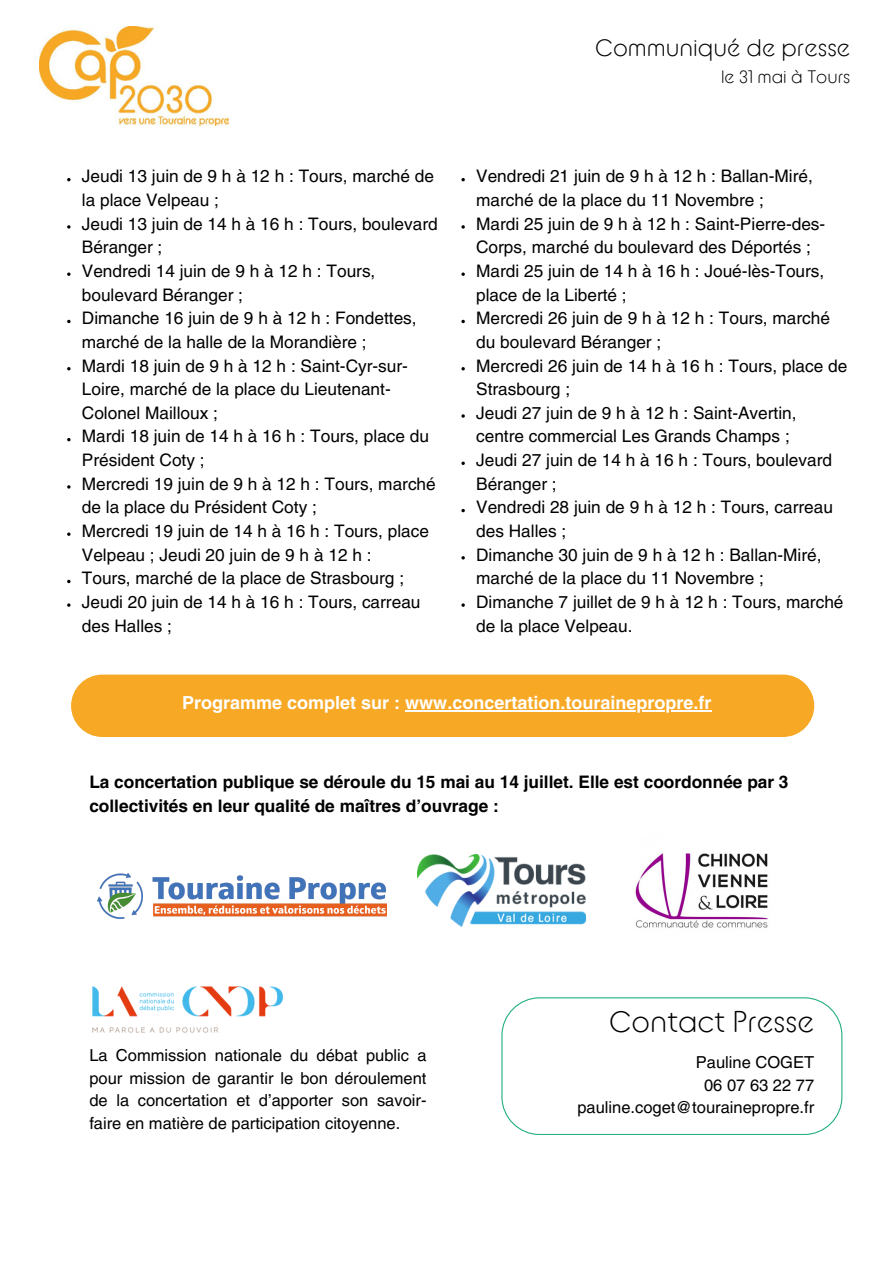
<style>
.page{position:relative;width:894px;height:1264px;background:#fff}
.page>*{position:absolute;margin:0;border:0;box-sizing:border-box;transform-origin:0 0}
.t1{font:30px "BC Alphapipe L";color:#000}
.t2{font:24px "BC Alphapipe L";color:#000}
.t3{font:700 18px "Helvetica LT Pro";color:#fff}
.t4{font:18px "BC Alphapipe L";color:#000}
.t5{font:17.25px/23.7px "Helvetica LT Pro";color:#000}
.t6{font:700 17.25px/23.7px "Helvetica LT Pro";color:#000}
.t7{font:16.5px/22.5px "Helvetica LT Pro";color:#000;text-align:justify}
</style>
<div class="page">
<svg style="left:67px;top:225px;width:3px;height:4px"></svg>
<svg style="left:67px;top:272px;width:3px;height:4px"></svg>
<svg style="left:67px;top:532px;width:3px;height:4px"></svg>
<svg style="left:67px;top:603px;width:3px;height:4px"></svg>
<img style="left:40px;top:26px;width:189px;height:99px">
<div style="left:71px;top:674px;width:743px;height:63px;background:#f7a824;border-radius:31px"></div>
<hr style="left:405px;top:710px;width:306px;height:1px;background:#fff">
<img style="left:97px;top:873px;width:290px;height:45px">
<img style="left:417px;top:854px;width:168px;height:72px">
<img style="left:635px;top:853px;width:133px;height:75px">
<img style="left:92px;top:986px;width:192px;height:47px">
<svg style="left:501px;top:997px;width:341px;height:137px"></svg>
<p class="t5" style="left:82px;top:166px;width:353px">Jeudi 13 juin de 9 h à 12 h : Tours, marché de la place Velpeau ;</p>
<h2 class="t5" style="left:82px;top:213px;width:357px">Jeudi 13 juin de 14 h à 16 h : Tours, boulevard<br>Béranger ;</h2>
<p class="t5" style="left:82px;top:261px;width:295px">Vendredi 14 juin de 9 h à 12 h : Tours, boulevard Béranger ;</p>
<p class="t5" style="left:82px;top:308px;width:336px">Dimanche 16 juin de 9 h à 12 h : Fondettes, marché de la halle de la Morandière ;</p>
<p class="t5" style="left:82px;top:355px;width:327px">Mardi 18 juin de 9 h à 12 h : Saint-Cyr-sur-<br>Loire, marché de la place du Lieutenant-<br>Colonel Mailloux ;</p>
<p class="t5" style="left:82px;top:426px;width:348px">Mardi 18 juin de 14 h à 16 h : Tours, place du<br>Président Coty ;</p>
<p class="t5" style="left:82px;top:473px;width:355px">Mercredi 19 juin de 9 h à 12 h : Tours, marché de la place du Président Coty ;</p>
<p class="t5" style="left:82px;top:521px;width:348px">Mercredi 19 juin de 14 h à 16 h : Tours, place<br>Velpeau ; Jeudi 20 juin de 9 h à 12 h :</p>
<p class="t5" style="left:82px;top:568px;width:324px">Tours, marché de la place de Strasbourg ;</p>
<p class="t5" style="left:82px;top:591px;width:340px">Jeudi 20 juin de 14 h à 16 h : Tours, carreau des Halles ;</p>
<h2 class="t2" style="left:595px;top:37px;width:256px">Communiqué de presse</h2>
<p class="t4" style="left:720px;top:69px;width:131px">le 31 mai à Tours</p>
<p class="t5" style="left:476px;top:166px;width:338px">Vendredi 21 juin de 9 h à 12 h : Ballan-Miré, marché de la place du 11 Novembre ;</p>
<p class="t5" style="left:476px;top:213px;width:350px">Mardi 25 juin de 9 h à 12 h : Saint-Pierre-des-<br>Corps, marché du boulevard des Déportés ;</p>
<p class="t5" style="left:476px;top:261px;width:349px">Mardi 25 juin de 14 h à 16 h : Joué-lès-Tours, place de la Liberté ;</p>
<p class="t5" style="left:476px;top:308px;width:355px">Mercredi 26 juin de 9 h à 12 h : Tours, marché du boulevard Béranger ;</p>
<p class="t5" style="left:476px;top:355px;width:372px">Mercredi 26 juin de 14 h à 16 h : Tours, place de<br>Strasbourg ;</p>
<p class="t5" style="left:476px;top:402px;width:322px">Jeudi 27 juin de 9 h à 12 h : Saint-Avertin, centre commercial Les Grands Champs ;</p>
<p class="t5" style="left:476px;top:450px;width:357px">Jeudi 27 juin de 14 h à 16 h : Tours, boulevard<br>Béranger ;</p>
<p class="t5" style="left:476px;top:497px;width:358px">Vendredi 28 juin de 9 h à 12 h : Tours, carreau des Halles ;</p>
<p class="t5" style="left:476px;top:544px;width:347px">Dimanche 30 juin de 9 h à 12 h : Ballan-Miré, marché de la place du 11 Novembre ;</p>
<p class="t5" style="left:476px;top:591px;width:369px">Dimanche 7 juillet de 9 h à 12 h : Tours, marché de la place Velpeau.</p>
<p class="t3" style="left:182px;top:696px;width:531px">Programme complet sur : www.concertation.tourainepropre.fr</p>
<h3 class="t6" style="left:89px;top:772px;width:700px">La concertation publique se déroule du 15 mai au 14 juillet. Elle est coordonnée par 3 collectivités en leur qualité de maîtres d’ouvrage :</h3>
<p class="t7" style="left:89px;top:1045px;width:338px">La Commission nationale du débat public a pour mission de garantir le bon déroulement de la concertation et d’apporter son savoir&shy;faire en matière de participation citoyenne.</p>
<h1 class="t1" style="left:609px;top:1008px;width:206px">Contact Presse</h1>
<p class="t7" style="left:695px;top:1052px;width:120px">Pauline COGET</p>
<p class="t7" style="left:704px;top:1075px;width:112px">06 07 63 22 77</p>
<p class="t7" style="left:577px;top:1097px;width:238px">pauline.coget@tourainepropre.fr</p>
</div>
